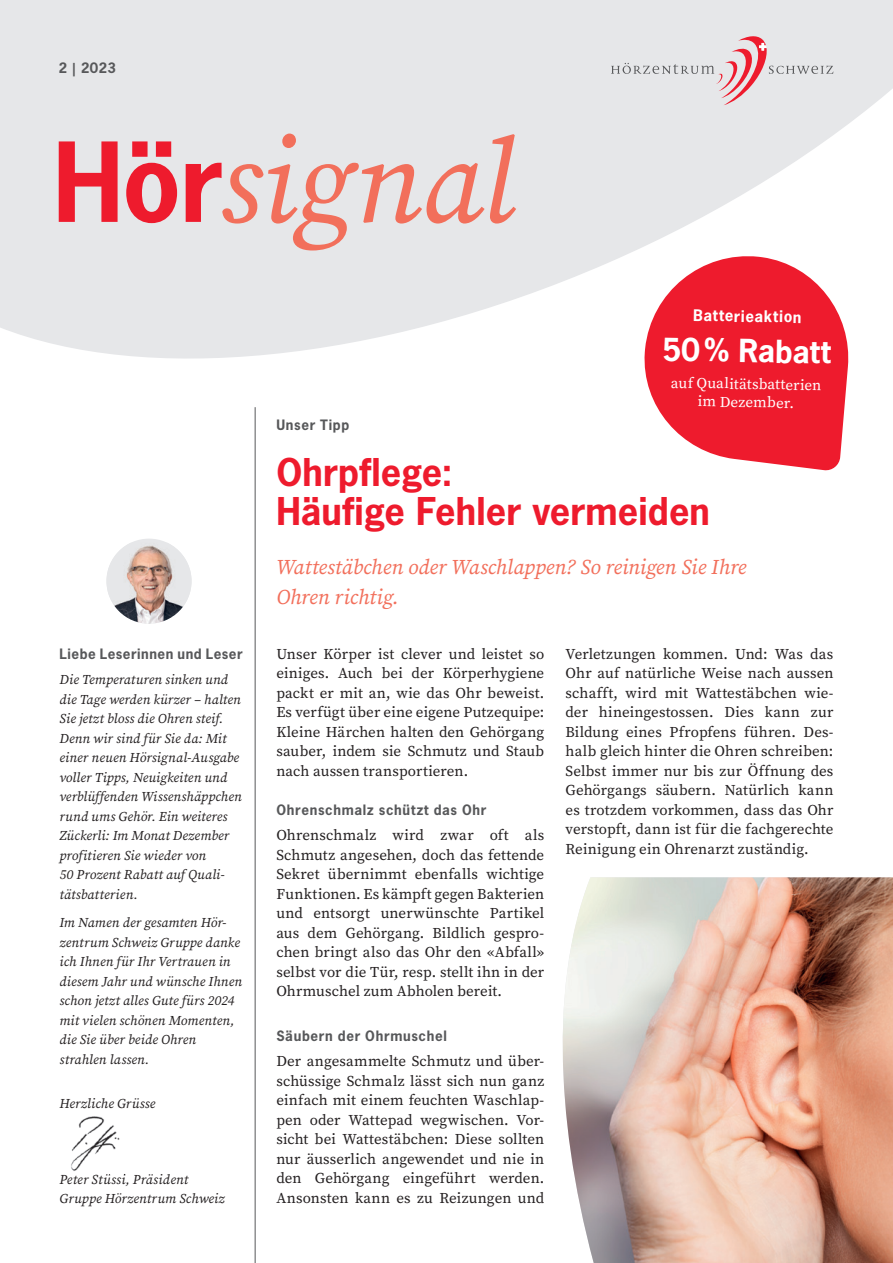
<style>
.page{position:relative;width:893px;height:1263px;background:#fff}
.page>*{position:absolute;margin:0;border:0;box-sizing:border-box;transform-origin:0 0}
.t1{font:italic 118.8px "Source Serif Variable";letter-spacing:-.005em;color:#f26f5b}
.t2{font:700 36px/39px "News Gothic Std";letter-spacing:.005em;color:#ee1b2d}
.t3{font:700 30px "News Gothic Std";color:#fff}
.t4{font:italic 21px/30px "Source Serif Variable";letter-spacing:-.005em;color:#f26f5b}
.t5{font:15.15px/18.1px "Source Serif Variable";color:#fff;text-align:center}
.t6{font:700 15.15px "News Gothic Std";color:#fff}
.t7{font:15px/19.5px "Source Serif Variable";letter-spacing:.005em;color:#231f20;text-align:justify}
.t8{font:italic 13.5px/19.5px "Source Serif Variable";letter-spacing:.01em;color:#231f20}
.t9{font:700 13.5px "News Gothic Std";letter-spacing:.045em;color:#57585a}
.s1{font-family:"News Gothic Std";font-weight:700;font-style:normal;font-size:103.35px;color:#ee1b2d}
</style>
<div class="page">
<svg style="left:0;top:0;width:893px;height:359px;fill:#e6e7e9"></svg>
<svg style="left:611px;top:35px;width:222px;height:70px;background:#e3d9db"></svg>
<img style="left:106px;top:543px;width:86px;height:81px">
<svg style="left:641px;top:251px;width:211px;height:220px;fill:#ee1b2d"></svg>
<img style="left:61px;top:1116px;width:65px;height:59px">
<hr style="left:255px;top:407px;width:1px;height:856px;background:#57585a">
<img style="left:562px;top:877px;width:331px;height:386px">
<p class="t9" style="left:59px;top:59px;width:59px">2 | 2023</p>
<h1 class="t1" style="left:53px;top:102px;width:463px"><span class="s1">Hör</span>signal</h1>
<p class="t6" style="left:694px;top:305px;width:110px;rotate:1deg">Batterieaktion</p>
<h3 class="t3" style="left:663px;top:329px;width:170px;rotate:1deg">50 % Rabatt</h3>
<p class="t5" style="left:671px;top:373px;width:152px;rotate:1deg">auf Qualitätsbatterien im Dezember.</p>
<p class="t9" style="left:60px;top:645px;width:185px">Liebe Leserinnen und Leser</p>
<p class="t8" style="left:60px;top:670px;width:184px">Die Temperaturen sinken und die Tage werden kürzer – halten<br>Sie jetzt bloss die Ohren steif.<br>Denn wir sind für Sie da: Mit einer neuen Hörsignal-Ausgabe voller Tipps, Neuigkeiten und verblüffenden Wissenshäppchen rund ums Gehör. Ein weiteres<br>Zückerli: Im Monat Dezember profitieren Sie wieder von<br>50 Prozent Rabatt auf Quali&shy;tätsbatterien.</p>
<p class="t8" style="left:60px;top:913px;width:184px">Im Namen der gesamten Hör&shy;zentrum Schweiz Gruppe danke ich Ihnen für Ihr Vertrauen in diesem Jahr und wünsche Ihnen schon jetzt alles Gute fürs 2024 mit vielen schönen Momenten, die Sie über beide Ohren strahlen lassen.</p>
<p class="t8" style="left:60px;top:1094px;width:97px">Herzliche Grüsse</p>
<p class="t8" style="left:60px;top:1169px;width:167px">Peter Stüssi, Präsident<br>Gruppe Hörzentrum Schweiz</p>
<p class="t9" style="left:276px;top:416px;width:74px">Unser Tipp</p>
<h2 class="t2" style="left:276px;top:452px;width:435px">Ohrpflege:<br>Häufige Fehler vermeiden</h2>
<h3 class="t4" style="left:276px;top:552px;width:472px">Wattestäbchen oder Waschlappen? So reinigen Sie Ihre<br>Ohren richtig.</h3>
<p class="t7" style="left:276px;top:644px;width:269px">Unser Körper ist clever und leistet so einiges. Auch bei der Körperhygiene packt er mit an, wie das Ohr beweist.<br>Es verfügt über eine eigene Putzequipe:<br>Kleine Härchen halten den Gehörgang sauber, indem sie Schmutz und Staub nach aussen transportieren.</p>
<p class="t9" style="left:276px;top:801px;width:212px">Ohrenschmalz schützt das Ohr</p>
<p class="t7" style="left:276px;top:826px;width:269px">Ohrenschmalz wird zwar oft als Schmutz angesehen, doch das fettende Sekret übernimmt ebenfalls wichtige Funktionen. Es kämpft gegen Bakterien und entsorgt unerwünschte Partikel aus dem Gehörgang. Bildlich gespro&shy;chen bringt also das Ohr den «Abfall» selbst vor die Tür, resp. stellt ihn in der Ohrmuschel zum Abholen bereit.</p>
<p class="t9" style="left:276px;top:1027px;width:172px">Säubern der Ohrmuschel</p>
<p class="t7" style="left:276px;top:1051px;width:269px">Der angesammelte Schmutz und über&shy;schüssige Schmalz lässt sich nun ganz einfach mit einem feuchten Waschlap&shy;pen oder Wattepad wegwischen. Vor&shy;sicht bei Wattestäbchen: Diese sollten nur äusserlich angewendet und nie in den Gehörgang eingeführt werden.<br>Ansonsten kann es zu Reizungen und</p>
<p class="t7" style="left:566px;top:644px;width:269px">Verletzungen kommen. Und: Was das Ohr auf natürliche Weise nach aussen schafft, wird mit Wattestäbchen wie&shy;der hineingestossen. Dies kann zur Bildung eines Pfropfens führen. Des&shy;halb gleich hinter die Ohren schreiben:<br>Selbst immer nur bis zur Öffnung des Gehörgangs säubern. Natürlich kann es trotzdem vorkommen, dass das Ohr verstopft, dann ist für die fachgerechte Reinigung ein Ohrenarzt zuständig.</p>
</div>
